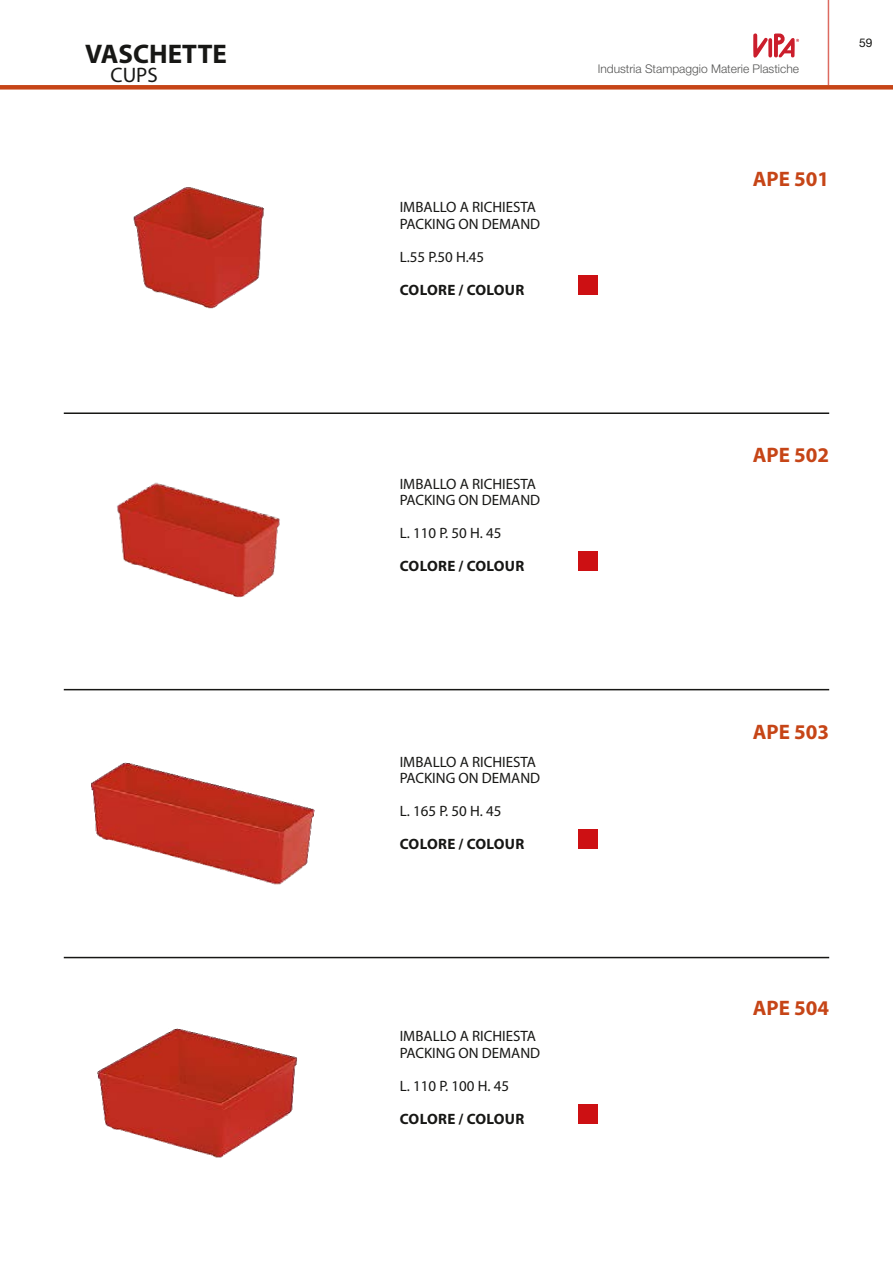
<style>
.page{position:relative;width:893px;height:1263px;background:#fff}
.page>*{position:absolute;margin:0;border:0;box-sizing:border-box;transform-origin:0 0}
.t1{font:700 27px "Myriad Pro";color:#171715}
.t2{font:700 21px "Myriad Pro";color:#c64517}
.t3{font:21px "Myriad Pro";color:#171715}
.t4{font:15px/16.5px "Myriad Pro";color:#171715}
.t5{font:700 15px "Myriad Pro";letter-spacing:.02em;color:#171715}
.t6{font:300 12px "Helvetica Neue LT Std";color:#565655}
.t7{font:12px "Helvetica Neue LT Std";color:#171715}
</style>
<div class="page">
<hr style="left:828px;top:0;width:1px;height:85px;background:#dc6a60">
<svg style="left:753px;top:33px;width:46px;height:25px"></svg>
<div style="left:0;top:85px;width:893px;height:5px;background:#c64517"></div>
<div style="left:578px;top:1104px;width:20px;height:20px;background:#cd1013"></div>
<img style="left:97px;top:1028px;width:200px;height:130px">
<div style="left:578px;top:551px;width:20px;height:20px;background:#cd1013"></div>
<div style="left:578px;top:829px;width:20px;height:20px;background:#cd1013"></div>
<img style="left:117px;top:482px;width:163px;height:116px">
<img style="left:91px;top:762px;width:224px;height:123px">
<hr style="left:64px;top:689px;width:765px;height:1px;background:#171715">
<hr style="left:64px;top:957px;width:765px;height:1px;background:#171715">
<img style="left:133px;top:187px;width:131px;height:122px">
<div style="left:578px;top:275px;width:20px;height:20px;background:#cd1013"></div>
<hr style="left:64px;top:412px;width:765px;height:2px;background:#171715">
<h1 class="t1" style="left:85px;top:39px;width:143px">VASCHETTE</h1>
<h2 class="t3" style="left:111px;top:64px;width:49px">CUPS</h2>
<p class="t4" style="left:400px;top:199px;width:142px">IMBALLO A RICHIESTA<br>PACKING ON DEMAND</p>
<p class="t4" style="left:400px;top:249px;width:86px">L.55 P.50 H.45</p>
<p class="t5" style="left:400px;top:281px;width:126px">COLORE / COLOUR</p>
<p class="t6" style="left:598px;top:61px;width:203px">Industria Stampaggio Materie Plastiche</p>
<p class="t7" style="left:859px;top:35px;width:15px">59</p>
<h2 class="t2" style="left:753px;top:167px;width:78px">APE 501</h2>
<p class="t4" style="left:400px;top:476px;width:142px">IMBALLO A RICHIESTA<br>PACKING ON DEMAND</p>
<p class="t4" style="left:400px;top:525px;width:103px">L. 110 P. 50 H. 45</p>
<p class="t5" style="left:400px;top:558px;width:126px">COLORE / COLOUR</p>
<h2 class="t2" style="left:753px;top:443px;width:78px">APE 502</h2>
<p class="t4" style="left:400px;top:754px;width:142px">IMBALLO A RICHIESTA<br>PACKING ON DEMAND</p>
<p class="t4" style="left:400px;top:803px;width:103px">L. 165 P. 50 H. 45</p>
<p class="t5" style="left:400px;top:836px;width:126px">COLORE / COLOUR</p>
<p class="t4" style="left:400px;top:1028px;width:142px">IMBALLO A RICHIESTA<br>PACKING ON DEMAND</p>
<p class="t4" style="left:400px;top:1078px;width:111px">L. 110 P. 100 H. 45</p>
<p class="t5" style="left:400px;top:1110px;width:126px">COLORE / COLOUR</p>
<h2 class="t2" style="left:753px;top:720px;width:78px">APE 503</h2>
<h2 class="t2" style="left:753px;top:996px;width:78px">APE 504</h2>
</div>
